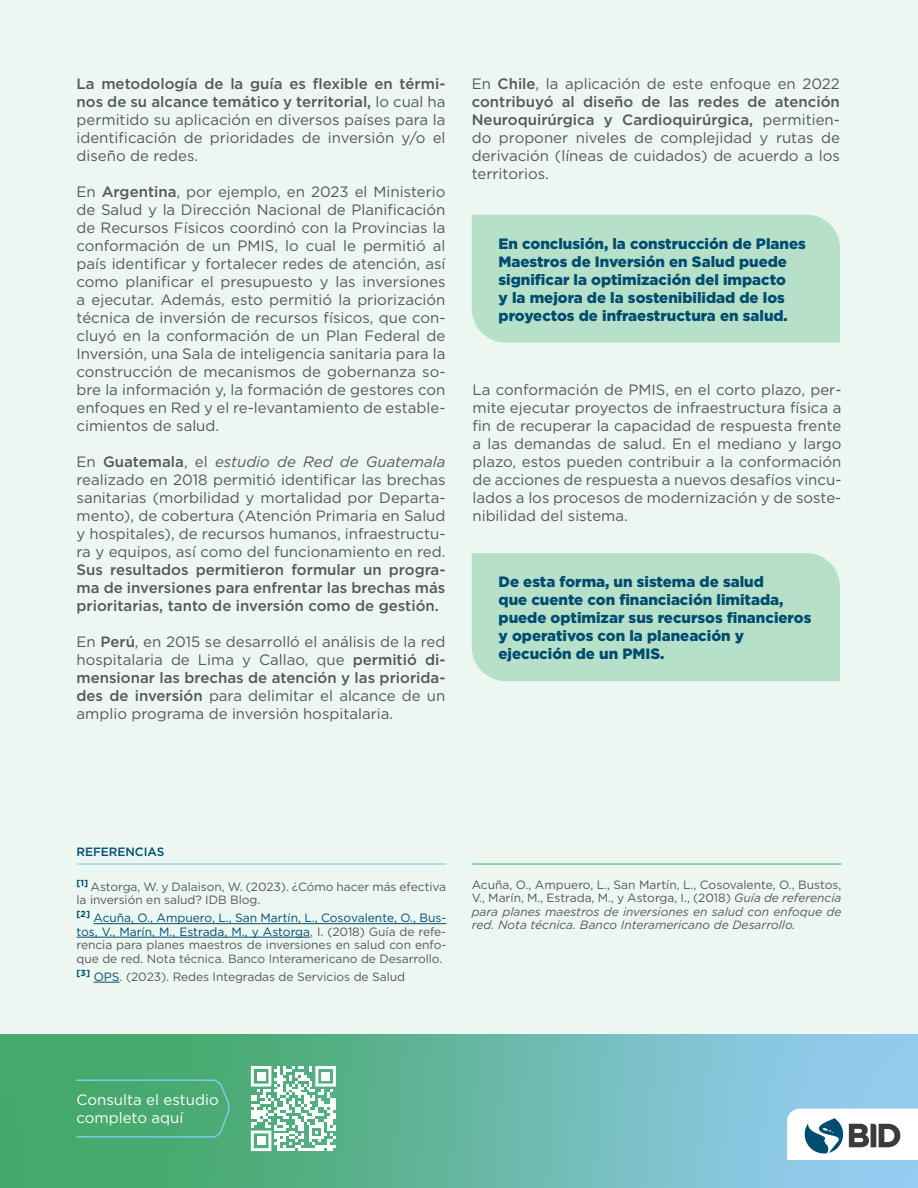
<style>
.page{position:relative;width:918px;height:1188px;background:#edf7f1}
.page>*{position:absolute;margin:0;border:0;box-sizing:border-box;transform-origin:0 0}
.t1{font:15px/18px "Gotham";color:#575756;text-align:justify}
.t2{font:900 15px/18px "Gotham";color:#004d71}
.t3{font:500 15px/18px "Gotham";color:#575756;text-align:justify}
.t4{font:15px/18px "Gotham";color:#fff}
.t5{font:12px/13.5px "Gotham";letter-spacing:-.005em;color:#575756}
.t6{font:italic 12px/13.5px "Gotham";color:#575756;text-align:justify}
.t7{font:500 12px "Gotham";letter-spacing:-.005em;color:#004d71}
.s1{font-weight:500}
.s2{font-style:italic}
.s3{color:#004d71}
.s4{font-style:normal}
</style>
<div class="page">
<hr style="left:94px;top:923px;width:352px;height:1px;background:#004d71">
<hr style="left:77px;top:937px;width:233px;height:1px;background:#004d71">
<svg style="left:94px;top:982px;width:26px;height:1px"></svg>
<hr style="left:473px;top:863px;width:368px;height:2px;background:#4ab177">
<hr style="left:77px;top:863px;width:369px;height:2px;background:#82c9ed">
<img style="left:0;top:1035px;width:918px;height:153px">
<svg style="left:787px;top:1109px;width:131px;height:51px;background:#c9d2d6"></svg>
<svg style="left:75px;top:1079px;width:156px;height:59px;background:#4bab76"></svg>
<svg style="left:251px;top:1066px;width:85px;height:85px;background:#aad7c0"></svg>
<div style="left:257px;top:1136px;width:9px;height:9px;background:#fff"></div>
<div style="left:472px;top:215px;width:368px;height:128px;background:#b7e0c9"></div>
<div style="left:472px;top:553px;width:368px;height:128px;background:#b7e0c9"></div>
<p class="t1" style="left:77px;top:74px;width:371px"><span class="s1">La metodología de la guía es flexible en térmi&shy;nos de su alcance temático y territorial,</span> lo cual ha permitido su aplicación en diversos países para la identificación de prioridades de inversión y/o el diseño de redes.</p>
<p class="t1" style="left:77px;top:182px;width:370px">En <span class="s1">Argentina</span>, por ejemplo, en 2023 el Ministerio de Salud y la Dirección Nacional de Planificación de Recursos Físicos coordinó con la Provincias la conformación de un PMIS, lo cual le permitió al país identificar y fortalecer redes de atención, así como planificar el presupuesto y las inversiones a ejecutar. Además, esto permitió la priorización técnica de inversión de recursos físicos, que con&shy;cluyó en la conformación de un Plan Federal de Inversión, una Sala de inteligencia sanitaria para la construcción de mecanismos de gobernanza so&shy;bre la información y, la formación de gestores con enfoques en Red y el re-levantamiento de estable&shy;cimientos de salud.</p>
<p class="t1" style="left:77px;top:452px;width:370px">En <span class="s1">Guatemala</span>, el <span class="s2">estudio de Red de Guatemala </span>realizado en 2018 permitió identificar las brechas sanitarias (morbilidad y mortalidad por Departa&shy;mento), de cobertura (Atención Primaria en Salud y hospitales), de recursos humanos, infraestructu&shy;ra y equipos, así como del funcionamiento en red.</p>
<p class="t3" style="left:77px;top:560px;width:370px">Sus resultados permitieron formular un progra&shy;ma de inversiones para enfrentar las brechas más prioritarias, tanto de inversión como de gestión.</p>
<p class="t1" style="left:77px;top:632px;width:370px">En <span class="s1">Perú</span>, en 2015 se desarrolló el análisis de la red hospitalaria de Lima y Callao, que <span class="s1">permitió di&shy;mensionar las brechas de atención y las priorida&shy;des de inversión</span> para delimitar el alcance de un amplio programa de inversión hospitalaria.</p>
<p class="t1" style="left:472px;top:74px;width:370px">En <span class="s1">Chile</span>, la aplicación de este enfoque en 2022 <span class="s1">contribuyó al diseño de las redes de atención Neuroquirúrgica y Cardioquirúrgica,</span> permitien&shy;do proponer niveles de complejidad y rutas de derivación (líneas de cuidados) de acuerdo a los territorios.</p>
<p class="t2" style="left:499px;top:234px;width:309px">En conclusión, la construcción de Planes Maestros de Inversión en Salud puede significar la optimización del impacto<br>y la mejora de la sostenibilidad de los proyectos de infraestructura en salud.</p>
<p class="t1" style="left:473px;top:380px;width:370px">La conformación de PMIS, en el corto plazo, per&shy;mite ejecutar proyectos de infraestructura física a fin de recuperar la capacidad de respuesta frente a las demandas de salud. En el mediano y largo plazo, estos pueden contribuir a la conformación de acciones de respuesta a nuevos desafíos vincu&shy;lados a los procesos de modernización y de soste&shy;nibilidad del sistema.</p>
<p class="t2" style="left:499px;top:573px;width:314px">De esta forma, un sistema de salud<br>que cuente con financiación limitada, puede optimizar sus recursos financieros y operativos con la planeación y ejecución de un PMIS.</p>
<p class="t7" style="left:77px;top:844px;width:89px">REFERENCIAS</p>
<p class="t5" style="left:77px;top:880px;width:371px"><sup>[1]</sup> Astorga, W. y Dalaison, W. (2023). ¿Cómo hacer más efectiva la inversión en salud? IDB Blog.</p>
<p class="t5" style="left:77px;top:911px;width:371px;text-align:justify"><sup>[2]</sup> <span class="s3">Acuña, O., Ampuero, L., San Martín, L., Cosovalente, O., Bus&shy;tos, V., Marín, M., Estrada, M., y Astorga</span>, I. (2018) Guía de refe&shy;rencia para planes maestros de inversiones en salud con enfo&shy;que de red. Nota técnica. Banco Interamericano de Desarrollo.</p>
<p class="t5" style="left:77px;top:970px;width:330px"><sup>[3]</sup> <span class="s3">OPS</span>. (2023). Redes Integradas de Servicios de Salud</p>
<p class="t6" style="left:472px;top:877px;width:371px"><span class="s4">Acuña, O., Ampuero, L., San Martín, L., Cosovalente, O., Bustos, V., Marín, M., Estrada, M., y Astorga, I., (2018)</span> Guía de referencia para planes maestros de inversiones en salud con enfoque de red. Nota técnica. Banco Interamericano de Desarrollo.</p>
<p class="t4" style="left:77px;top:1090px;width:144px">Consulta el estudio completo aquí</p>
</div>
